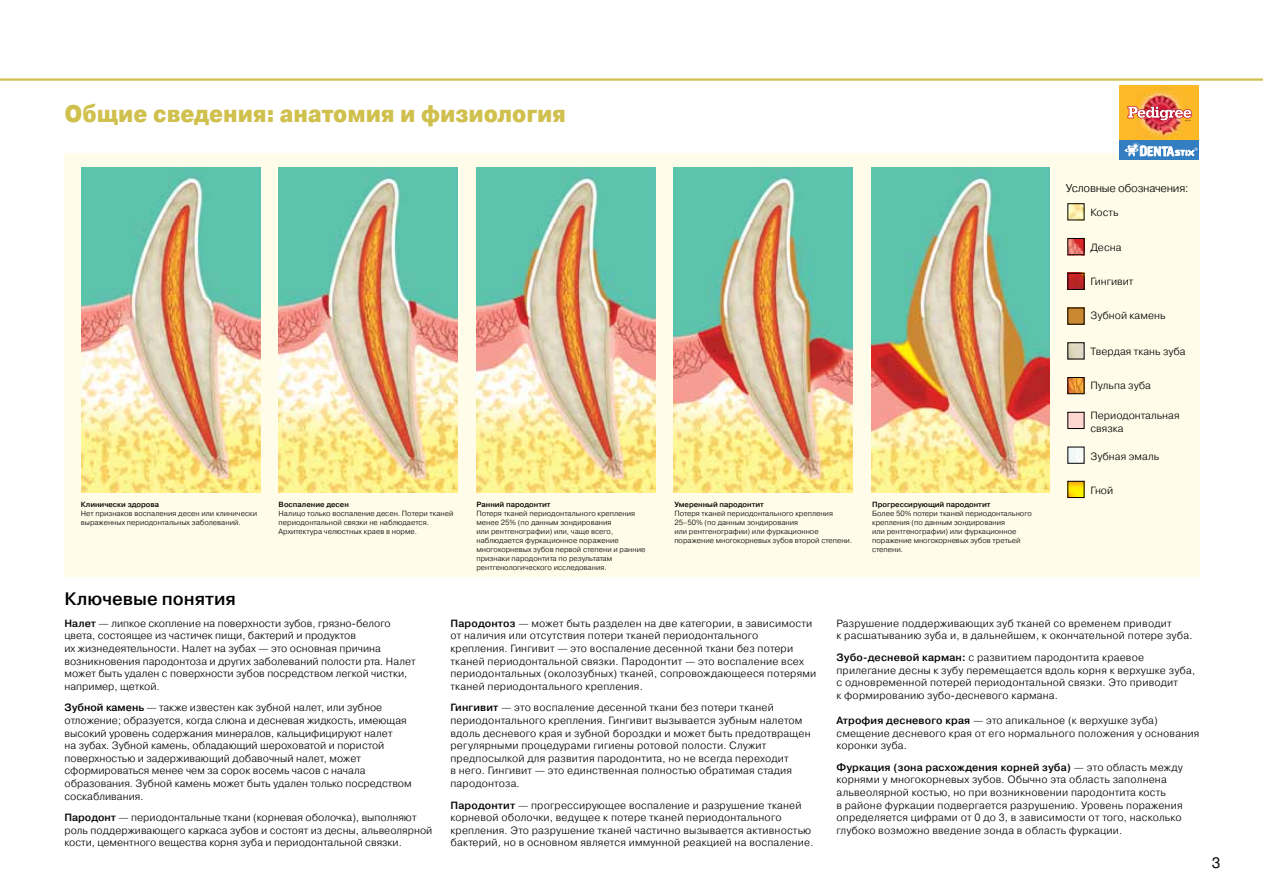
<style>
.page{position:relative;width:1263px;height:893px;background:#fff}
.page>*{position:absolute;margin:0;border:0;box-sizing:border-box;transform-origin:0 0}
.t1{font:24px "Pragmatica Cond Black C";color:#d0c04e}
.t2{font:18px "Pragmatica Medium C";color:#000}
.t3{font:15px "Pragmatica Book C";color:#000}
.t4{font:11.25px "Pragmatica Light C";letter-spacing:-.02em;color:#000}
.t5{font:10.5px/12.6px "Pragmatica Light C";letter-spacing:.015em;color:#000}
.t6{font:10.5px "Pragmatica Medium C";letter-spacing:.015em;color:#000}
.t7{font:7.5px/9px "Pragmatica Light C";color:#000}
.t8{font:7.5px "Pragmatica Medium C";color:#000}
.s1{font-family:"Pragmatica Medium C"}
.s2{font-family:"Pragmatica Light C"}
</style>
<div class="page">
<div style="left:64px;top:153px;width:1135px;height:423px;background:#fffde9"></div>
<hr style="left:0;top:78px;width:1263px;height:3px;background:#d0c04e">
<img style="left:1070px;top:449px;width:12px;height:12px">
<div style="left:1068px;top:412px;width:16px;height:17px;border:1px solid #000"></div>
<img style="left:1070px;top:483px;width:12px;height:13px">
<div style="left:1068px;top:481px;width:16px;height:17px;border:1px solid #000"></div>
<img style="left:1070px;top:379px;width:12px;height:13px">
<div style="left:1068px;top:377px;width:16px;height:17px;border:1px solid #000"></div>
<img style="left:1070px;top:310px;width:12px;height:12px">
<img style="left:1067px;top:273px;width:15px;height:17px">
<div style="left:1068px;top:273px;width:16px;height:17px;border:1px solid #000"></div>
<img style="left:1067px;top:238px;width:15px;height:17px">
<div style="left:1068px;top:238px;width:16px;height:17px;border:1px solid #000"></div>
<img style="left:1067px;top:203px;width:15px;height:17px">
<div style="left:1068px;top:203px;width:16px;height:17px;border:1px solid #000"></div>
<img style="left:82px;top:168px;width:178px;height:325px">
<img style="left:279px;top:168px;width:178px;height:325px">
<img style="left:476px;top:168px;width:179px;height:325px">
<img style="left:674px;top:168px;width:178px;height:325px">
<img style="left:871px;top:168px;width:179px;height:325px">
<img style="left:1119px;top:86px;width:80px;height:54px">
<div style="left:1119px;top:140px;width:81px;height:20px;background:#327ec1"></div>
<svg style="left:1124px;top:142px;width:74px;height:15px"></svg>
<svg style="left:1127px;top:106px;width:65px;height:15px"></svg>
<h1 class="t1" style="left:64px;top:100px;width:503px">Общие сведения: анатомия и физиология</h1>
<p class="t8" style="left:81px;top:500px;width:80px">Клинически здорова</p>
<p class="t7" style="left:81px;top:509px;width:178px">Нет признаков воспаления десен или клинически выраженных периодонтальных заболеваний.</p>
<p class="t8" style="left:279px;top:500px;width:72px">Воспаление десен</p>
<p class="t7" style="left:279px;top:509px;width:176px">Налицо только воспаление десен. Потери тканей периодонтальной связки не наблюдается.<br>Архитектура челюстных краев в норме.</p>
<h2 class="t2" style="left:64px;top:589px;width:173px">Ключевые понятия</h2>
<p class="t8" style="left:476px;top:500px;width:75px">Ранний пародонтит</p>
<p class="t7" style="left:476px;top:509px;width:170px">Потеря тканей периодонтального крепления менее 25% (по данным зондирования<br>или рентгенографии) или, чаще всего, наблюдается фуркационное поражение многокорневых зубов первой степени и ранние признаки пародонтита по результатам рентгенологического исследования.</p>
<p class="t8" style="left:674px;top:500px;width:91px">Умеренный пародонтит</p>
<p class="t7" style="left:674px;top:509px;width:179px">Потеря тканей периодонтального крепления 25–50% (по данным зондирования<br>или рентгенографии) или фуркационное поражение многокорневых зубов второй степени.</p>
<p class="t8" style="left:872px;top:500px;width:120px">Прогрессирующий пародонтит</p>
<p class="t7" style="left:872px;top:509px;width:161px">Более 50% потери тканей периодонтального крепления (по данным зондирования<br>или рентгенографии) или фуркационное поражение многокорневых зубов третьей степени.</p>
<p class="t4" style="left:1066px;top:182px;width:124px">Условные обозначения:</p>
<p class="t5" style="left:1090px;top:206px;width:30px">Кость</p>
<p class="t5" style="left:1090px;top:241px;width:33px">Десна</p>
<p class="t5" style="left:1090px;top:275px;width:45px">Гингивит</p>
<p class="t5" style="left:1090px;top:309px;width:77px">Зубной камень</p>
<p class="t5" style="left:1090px;top:345px;width:97px">Твердая ткань зуба</p>
<p class="t5" style="left:1090px;top:380px;width:62px">Пульпа зуба</p>
<p class="t5" style="left:1090px;top:409px;width:91px">Периодонтальная связка</p>
<p class="t5" style="left:1090px;top:450px;width:70px">Зубная эмаль</p>
<p class="t5" style="left:1090px;top:484px;width:24px">Гной</p>
<p class="t5" style="left:64px;top:617px;width:353px"><span class="s1">Налет</span> — липкое скопление на поверхности зубов, грязно-белого цвета, состоящее из частичек пищи, бактерий и продуктов<br>их жизнедеятельности. Налет на зубах — это основная причина возникновения пародонтоза и других заболеваний полости рта. Налет может быть удален с поверхности зубов посредством легкой чистки, например, щеткой.</p>
<p class="t5" style="left:64px;top:702px;width:349px"><span class="s1">Зубной камень</span> — также известен как зубной налет, или зубное отложение; образуется, когда слюна и десневая жидкость, имеющая высокий уровень содержания минералов, кальцифицируют налет<br>на зубах. Зубной камень, обладающий шероховатой и пористой поверхностью и задерживающий добавочный налет, может сформироваться менее чем за сорок восемь часов с начала образования. Зубной камень может быть удален только посредством соскабливания.</p>
<p class="t5" style="left:64px;top:811px;width:369px"><span class="s1">Пародонт</span> — периодонтальные ткани (корневая оболочка), выполняют роль поддерживающего каркаса зубов и состоят из десны, альвеолярной кости, цементного вещества корня зуба и периодонтальной связки.</p>
<p class="t5" style="left:450px;top:617px;width:367px"><span class="s1">Пародонтоз</span> — может быть разделен на две категории, в зависимости от наличия или отсутствия потери тканей периодонтального крепления. Гингивит — это воспаление десенной ткани без потери тканей периодонтальной связки. Пародонтит — это воспаление всех периодонтальных (околозубных) тканей, сопровождающееся потерями тканей периодонтального крепления.</p>
<p class="t5" style="left:450px;top:702px;width:362px"><span class="s1">Гингивит</span> — это воспаление десенной ткани без потери тканей периодонтального крепления. Гингивит вызывается зубным налетом вдоль десневого края и зубной бороздки и может быть предотвращен регулярными процедурами гигиены ротовой полости. Служит предпосылкой для развития пародонтита, но не всегда переходит<br>в него. Гингивит — это единственная полностью обратимая стадия пародонтоза.</p>
<p class="t5" style="left:450px;top:799px;width:365px"><span class="s1">Пародонтит</span> — прогрессирующее воспаление и разрушение тканей корневой оболочки, ведущее к потере тканей периодонтального крепления. Это разрушение тканей частично вызывается активностью бактерий, но в основном является иммунной реакцией на воспаление.</p>
<p class="t5" style="left:836px;top:617px;width:358px">Разрушение поддерживающих зуб тканей со временем приводит<br>к расшатыванию зуба и, в дальнейшем, к окончательной потере зуба.</p>
<p class="t5" style="left:836px;top:651px;width:360px"><span class="s1">Зубо-десневой карман:</span> с развитием пародонтита краевое прилегание десны к зубу перемещается вдоль корня к верхушке зуба, с одновременной потерей периодонтальной связки. Это приводит<br>к формированию зубо-десневого кармана.</p>
<p class="t5" style="left:836px;top:714px;width:364px"><span class="s1">Атрофия десневого края</span> — это апикальное (к верхушке зуба) смещение десневого края от его нормального положения у основания коронки зуба.</p>
<p class="t6" style="left:836px;top:761px;width:348px">Фуркация (зона расхождения корней зуба) <span class="s2">— это область между</span></p>
<p class="t5" style="left:836px;top:774px;width:348px">корнями у многокорневых зубов. Обычно эта область заполнена альвеолярной костью, но при возникновении пародонтита кость<br>в районе фуркации подвергается разрушению. Уровень поражения определяется цифрами от 0 до 3, в зависимости от того, насколько глубоко возможно введение зонда в область фуркации.</p>
<h3 class="t3" style="left:1212px;top:855px;width:10px">3</h3>
</div>
